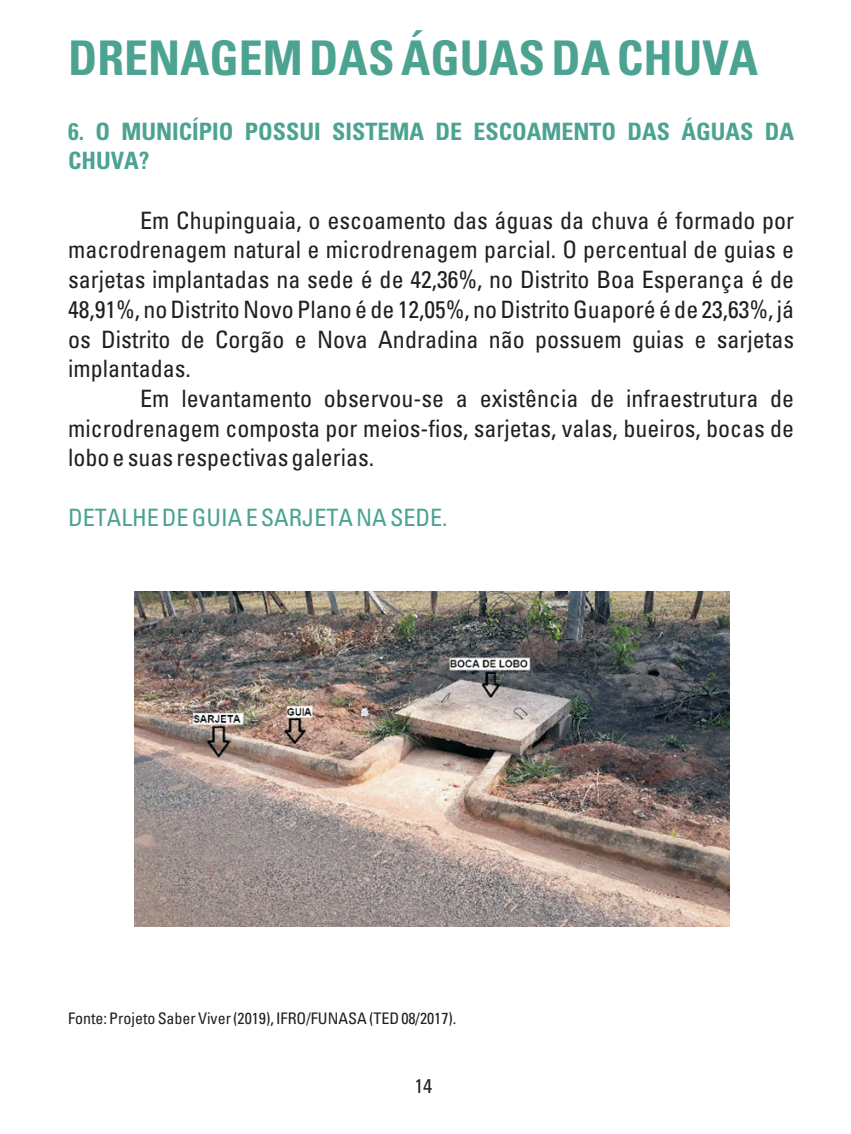
<style>
.page{position:relative;width:851px;height:1134px;background:#fff}
.page>*{position:absolute;margin:0;border:0;box-sizing:border-box;transform-origin:0 0}
.t1{font:700 condensed 48px "Univers";color:#4ca391}
.t2{font:condensed 24px/29.8px "Univers";color:#231f20;text-align:justify}
.t3{font:700 condensed 24px/29.2px "Univers";color:#4ca391}
.t4{font:condensed 24px "Univers";color:#4ca391}
.t5{font:500 condensed 20px "Univers";color:#231f20}
.t6{font:condensed 16px "Univers";color:#231f20}
</style>
<div class="page">
<img style="left:134px;top:591px;width:595px;height:335px">
<h1 class="t1" style="left:68px;top:40px;width:691px">DRENAGEM DAS ÁGUAS DA CHUVA</h1>
<p class="t3" style="left:68px;top:119px;width:727px">6. O MUNICÍPIO POSSUI SISTEMA DE ESCOAMENTO DAS ÁGUAS DA<br>CHUVA?</p>
<p class="t2" style="left:68px;top:207px;width:727px;text-indent:72px">Em Chupinguaia, o escoamento das águas da chuva é formado por macrodrenagem natural e microdrenagem parcial. O percentual de guias e sarjetas implantadas na sede é de 42,36%, no Distrito Boa Esperança é de 48,91%, no Distrito Novo Plano é de 12,05%, no Distrito Guaporé é de 23,63%, já os Distrito de Corgão e Nova Andradina não possuem guias e sarjetas implantadas.</p>
<p class="t2" style="left:68px;top:386px;width:727px;text-indent:72px">Em levantamento observou-se a existência de infraestrutura de microdrenagem composta por meios-fios, sarjetas, valas, bueiros, bocas de lobo e suas respectivas galerias.</p>
<p class="t4" style="left:68px;top:509px;width:381px">DETALHE DE GUIA E SARJETA NA SEDE.</p>
<p class="t6" style="left:68px;top:1012px;width:390px">Fonte: Projeto Saber Viver (2019), IFRO/FUNASA (TED 08/2017).</p>
<p class="t5" style="left:414px;top:1080px;width:20px">14</p>
</div>
